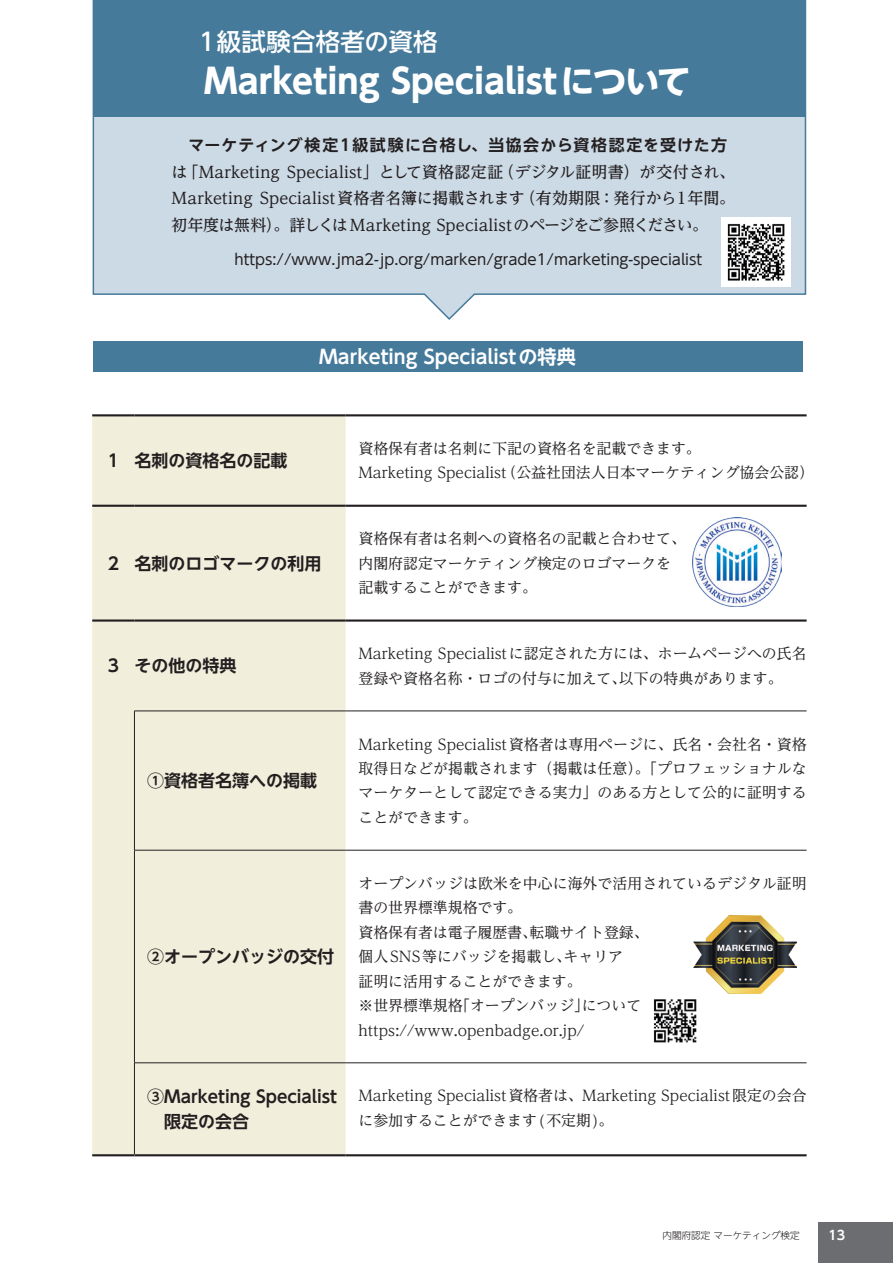
<style>
.page{position:relative;width:893px;height:1263px;background:#fff}
.page>*{position:absolute;margin:0;border:0;box-sizing:border-box;transform-origin:0 0}
.t1{font:700 34.05px "UD Shin Go NT Pro";letter-spacing:-.005em;color:#fff}
.t2{font:500 24.45px "UD Shin Go NT Pro";letter-spacing:.01em;color:#fff}
.t3{font:700 19.2px "UD Shin Go NT Pro De";color:#fff}
.t4{font:700 16.95px/24.5px "UD Shin Go NT Pro De";color:#231f20}
.t5{font:500 15.9px/26.5px "UD Reimin Pro";letter-spacing:-.005em;color:#231f20;text-align:justify}
.t6{font:700 15.9px "UD Shin Go NT Pro De";letter-spacing:.08em;color:#231f20}
.t7{font:14.85px/24.5px "UD Reimin Pro";color:#231f20}
.t8{font:14.85px "UD Shin Go NT Pro";color:#231f20}
.t9{font:700 12.75px "UD Shin Go NT Pro De";color:#fff}
.t10{font:300 9.6px "UD Shin Go NT Pro";color:#231f20}
</style>
<div class="page">
<div style="left:818px;top:1222px;width:75px;height:41px;background:#6c6d70"></div>
<svg style="left:92px;top:0;width:715px;height:320px;background:#d1dde8"></svg>
<div style="left:93px;top:0;width:712px;height:117px;background:#457a9b"></div>
<div style="left:93px;top:341px;width:709px;height:31px;background:#457a9b"></div>
<div style="left:92px;top:416px;width:254px;height:738px;background:#f1efdc"></div>
<hr style="left:134px;top:711px;width:212px;height:1px;background:#231f20">
<hr style="left:346px;top:711px;width:461px;height:1px;background:#231f20">
<hr style="left:134px;top:850px;width:212px;height:1px;background:#231f20">
<hr style="left:346px;top:850px;width:461px;height:1px;background:#231f20">
<hr style="left:134px;top:1062px;width:212px;height:1px;background:#231f20">
<hr style="left:346px;top:1062px;width:461px;height:1px;background:#231f20">
<hr style="left:134px;top:711px;width:1px;height:139px;background:#231f20">
<hr style="left:134px;top:850px;width:1px;height:212px;background:#231f20">
<hr style="left:134px;top:1063px;width:1px;height:91px;background:#231f20">
<hr style="left:92px;top:414px;width:42px;height:2px;background:#231f20">
<hr style="left:134px;top:414px;width:212px;height:2px;background:#231f20">
<hr style="left:346px;top:414px;width:461px;height:2px;background:#231f20">
<hr style="left:92px;top:505px;width:42px;height:2px;background:#231f20">
<hr style="left:134px;top:505px;width:212px;height:2px;background:#231f20">
<hr style="left:346px;top:505px;width:461px;height:2px;background:#231f20">
<hr style="left:92px;top:619px;width:42px;height:3px;background:#231f20">
<hr style="left:134px;top:619px;width:212px;height:3px;background:#231f20">
<hr style="left:346px;top:619px;width:461px;height:3px;background:#231f20">
<hr style="left:92px;top:1154px;width:42px;height:2px;background:#231f20">
<hr style="left:134px;top:1154px;width:212px;height:2px;background:#231f20">
<hr style="left:346px;top:1154px;width:461px;height:2px;background:#231f20">
<img style="left:693px;top:518px;width:88px;height:88px">
<img style="left:693px;top:916px;width:104px;height:78px">
<img style="left:653px;top:999px;width:44px;height:44px">
<img style="left:721px;top:217px;width:69px;height:69px">
<h2 class="t2" style="left:199px;top:22px;width:240px">1級試験合格者の資格</h2>
<h1 class="t1" style="left:204px;top:54px;width:488px">Marketing Specialistについて</h1>
<p class="t6" style="left:189px;top:132px;width:540px">マーケティング検定1級試験に合格し、当協会から資格認定を受けた方</p>
<p class="t5" style="left:172px;top:158px;width:565px">は「Marketing Specialist」として資格認定証（デジタル証明書）が交付され、Marketing Specialist資格者名簿に掲載されます（有効期限：発行から1年間。初年度は無料）。詳しくはMarketing Specialistのページをご参照ください。</p>
<p class="t8" style="left:235px;top:247px;width:469px">https://www.jma2-jp.org/marken/grade1/marketing-specialist</p>
<p class="t3" style="left:319px;top:341px;width:258px">Marketing Specialistの特典</p>
<p class="t4" style="left:108px;top:448px;width:181px">1 名刺の資格名の記載</p>
<p class="t7" style="left:358px;top:436px;width:457px">資格保有者は名刺に下記の資格名を記載できます。<br>Marketing Specialist（公益社団法人日本マーケティング協会公認）</p>
<p class="t4" style="left:108px;top:550px;width:215px">2 名刺のロゴマークの利用</p>
<p class="t7" style="left:358px;top:526px;width:329px">資格保有者は名刺への資格名の記載と合わせて、内閣府認定マーケティング検定のロゴマークを記載することができます。</p>
<p class="t4" style="left:108px;top:653px;width:130px">3 その他の特典</p>
<p class="t7" style="left:358px;top:641px;width:450px">Marketing Specialistに認定された方には、ホームページへの氏名登録や資格名称・ロゴの付与に加えて、以下の特典があります。</p>
<p class="t4" style="left:147px;top:768px;width:172px">①資格者名簿への掲載</p>
<p class="t4" style="left:147px;top:944px;width:189px">②オープンバッジの交付</p>
<p class="t7" style="left:358px;top:731px;width:450px;text-align:justify">Marketing Specialist資格者は専用ページに、氏名・会社名・資格取得日などが掲載されます（掲載は任意）。「プロフェッショナルなマーケターとして認定できる実力」のある方として公的に証明することができます。</p>
<p class="t7" style="left:358px;top:870px;width:450px">オープンバッジは欧米を中心に海外で活用されているデジタル証明書の世界標準規格です。　<br>資格保有者は電子履歴書、転職サイト登録、<br>個人SNS等にバッジを掲載し、キャリア<br>証明に活用することができます。<br>※世界標準規格「オープンバッジ」についてhttps://www.openbadge.or.jp/</p>
<p class="t4" style="left:147px;top:1084px;width:191px">③Marketing Specialist　限定の会合</p>
<p class="t7" style="left:358px;top:1083px;width:450px">Marketing Specialist資格者は、Marketing Specialist限定の会合に参加することができます(不定期)。</p>
<p class="t10" style="left:663px;top:1227px;width:139px">内閣府認定 マーケティング検定</p>
<p class="t9" style="left:828px;top:1225px;width:18px">13</p>
</div>
